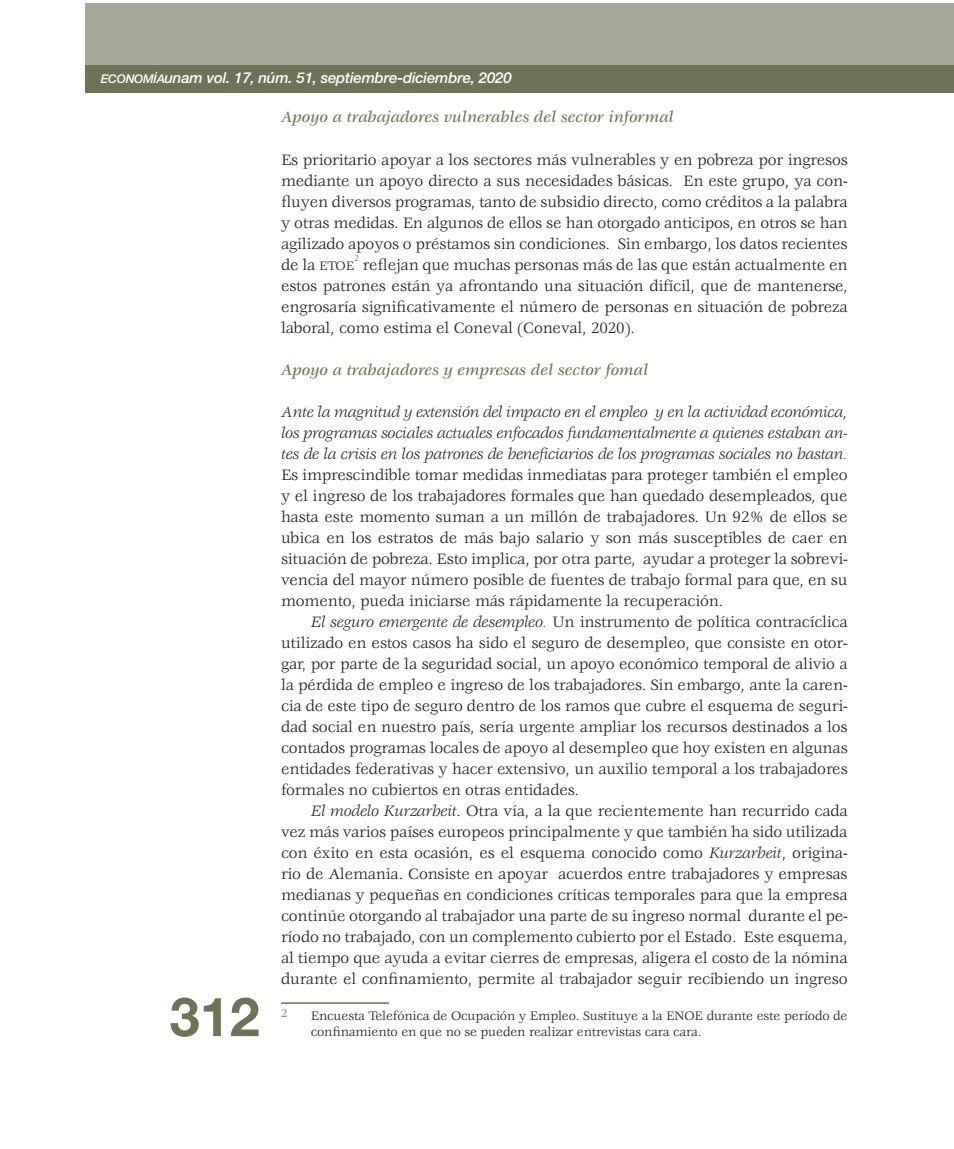
<style>
.page{position:relative;width:954px;height:1149px;background:#fff}
.page>*{position:absolute;margin:0;border:0;box-sizing:border-box;transform-origin:0 0}
.t1{font:700 54px "Helvetica Neue LT Std";color:#6e7256}
.INICIO_TXT{font:16.5px/21px "Veljovic";letter-spacing:-.01em;color:#231f20;text-align:justify}
.SEGUNDO_TXT{font:16.5px/21px "Veljovic";letter-spacing:-.01em;color:#231f20;text-align:justify}
.RESUMEN{font:italic 500 16.5px "Veljovic";color:#6e7256}
.t2{font:italic 500 15px "Helvetica Neue LT Std";letter-spacing:-.01em;color:#fff}
.PIE_PAG{font:13.5px/16.5px "Veljovic";letter-spacing:-.01em;color:#231f20}
.PIE_PAG-2{font:12px "Veljovic";color:#6e7256}
.INICIO_TXT-2{font:9.6px "Veljovic";color:#6e7256}
.s1{font-family:"Helvetica Neue LT Std Md It SC800";font-weight:400;font-style:normal;font-size:12px}
.s2{font-size:13.5px}
.s3{font-style:italic}
</style>
<div class="page">
<div style="left:85px;top:3px;width:869px;height:67px;background:#a8aa99"></div>
<div style="left:85px;top:66px;width:869px;height:27px;background:#6e7256"></div>
<hr style="left:281px;top:1002px;width:108px;height:1px;background:#6e7256">
<p class="t2" style="left:101px;top:69px;width:412px"><span class="s1">ECONOMÍA</span>unam vol. 17, núm. 51, septiembre-diciembre, 2020</p>
<p class="RESUMEN" style="left:281px;top:108px;width:394px">Apoyo a trabajadores vulnerables del sector informal</p>
<p class="INICIO_TXT" style="left:281px;top:150px;width:568px">Es prioritario apoyar a los sectores más vulnerables y en pobreza por ingresos mediante un apoyo directo a sus necesidades básicas. En este grupo, ya con&shy;fluyen diversos programas, tanto de subsidio directo, como créditos a la palabra y otras medidas. En algunos de ellos se han otorgado anticipos, en otros se han agilizado apoyos o préstamos sin condiciones. Sin embargo, los datos recientes de la <span class="s2">ETOE</span></p>
<p class="INICIO_TXT-2" style="left:354px;top:253px;width:6px">2</p>
<p class="INICIO_TXT" style="left:281px;top:255px;width:568px;text-indent:82px">reflejan que muchas personas más de las que están actualmente en estos patrones están ya afrontando una situación difícil, que de mantenerse, engrosaría significativamente el número de personas en situación de pobreza laboral, como estima el Coneval (Coneval, 2020).</p>
<p class="RESUMEN" style="left:281px;top:360px;width:369px">Apoyo a trabajadores y empresas del sector fomal</p>
<p class="INICIO_TXT" style="left:281px;top:402px;width:568px"><span class="s3">Ante la magnitud y extensión del impacto en el empleo y en la actividad económica, los programas sociales actuales enfocados fundamentalmente a quienes estaban an&shy;tes de la crisis en los patrones de beneficiarios de los programas sociales no bastan.<br></span>Es imprescindible tomar medidas inmediatas para proteger también el empleo y el ingreso de los trabajadores formales que han quedado desempleados, que hasta este momento suman a un millón de trabajadores. Un 92% de ellos se ubica en los estratos de más bajo salario y son más susceptibles de caer en situación de pobreza. Esto implica, por otra parte, ayudar a proteger la sobrevi&shy;vencia del mayor número posible de fuentes de trabajo formal para que, en su momento, pueda iniciarse más rápidamente la recuperación.</p>
<p class="SEGUNDO_TXT" style="left:281px;top:612px;width:568px;text-indent:30px"><span class="s3">El seguro emergente de desempleo.</span> Un instrumento de política contracíclica utilizado en estos casos ha sido el seguro de desempleo, que consiste en otor&shy;gar, por parte de la seguridad social, un apoyo económico temporal de alivio a la pérdida de empleo e ingreso de los trabajadores. Sin embargo, ante la caren&shy;cia de este tipo de seguro dentro de los ramos que cubre el esquema de seguri&shy;dad social en nuestro país, sería urgente ampliar los recursos destinados a los contados programas locales de apoyo al desempleo que hoy existen en algunas entidades federativas y hacer extensivo, un auxilio temporal a los trabajadores formales no cubiertos en otras entidades.</p>
<p class="SEGUNDO_TXT" style="left:281px;top:801px;width:568px;text-indent:30px"><span class="s3">El modelo Kurzarbeit</span>. Otra vía, a la que recientemente han recurrido cada vez más varios países europeos principalmente y que también ha sido utilizada con éxito en esta ocasión, es el esquema conocido como <span class="s3">Kurzarbeit</span>, origina&shy;rio de Alemania. Consiste en apoyar acuerdos entre trabajadores y empresas medianas y pequeñas en condiciones críticas temporales para que la empresa continúe otorgando al trabajador una parte de su ingreso normal durante el pe&shy;ríodo no trabajado, con un complemento cubierto por el Estado. Este esquema, al tiempo que ayuda a evitar cierres de empresas, aligera el costo de la nómina durante el confinamiento, permite al trabajador seguir recibiendo un ingreso</p>
<p class="PIE_PAG-2" style="left:281px;top:1005px;width:8px">2</p>
<p class="PIE_PAG" style="left:311px;top:1007px;width:538px">Encuesta Telefónica de Ocupación y Empleo. Sustituye a la ENOE durante este período de confinamiento en que no se pueden realizar entrevistas cara cara.</p>
<h1 class="t1" style="left:170px;top:983px;width:92px">312</h1>
</div>
